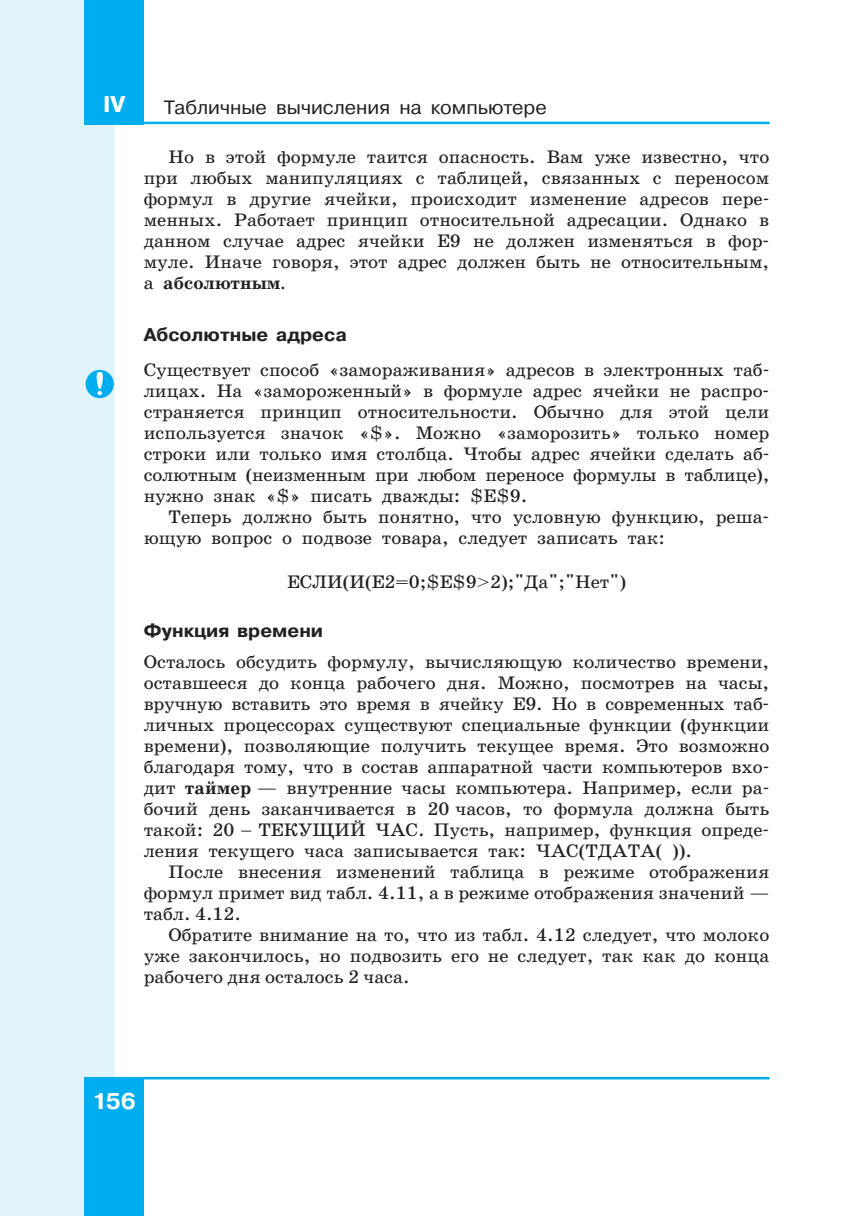
<style>
.page{position:relative;width:844px;height:1216px;background:#fff}
.page>*{position:absolute;margin:0;border:0;box-sizing:border-box;transform-origin:0 0}
.t1{font:700 22.75px "Pragmatica C San Pin";color:#fff}
.t2{font:19.25px "Pragmatica C San Pin";color:#231f20}
.t3{font:18.38px/21px "School Book C San Pin";color:#231f20}
.s1{font-weight:700}
.s2{font-style:italic}
.s3{font-family:"Pragmatica C San Pin";font-weight:700}
</style>
<div class="page">
<div style="left:0;top:0;width:114px;height:1215px;background:#e1f4fc"></div>
<div style="left:84px;top:1077px;width:60px;height:138px;background:#00aeef"></div>
<div style="left:84px;top:0;width:60px;height:124px;background:#00aeef"></div>
<hr style="left:84px;top:122px;width:685px;height:2px;background:#00aeef">
<hr style="left:84px;top:1077px;width:685px;height:2px;background:#00aeef">
<div style="left:86px;top:370px;width:28px;height:28px;background:#00aeef;border-radius:50%"></div>
<svg style="left:97px;top:372px;width:6px;height:23px"></svg>
<p class="t1" style="left:103px;top:96px;width:24px">IV</p>
<p class="t2" style="left:164px;top:100px;width:384px">Табличные вычисления на компьютере</p>
<p class="t3" style="left:144px;top:147px;width:627px;text-align:justify;text-indent:25px">Но в этой формуле таится опасность. Вам уже известно, что при любых манипуляциях с таблицей, связанных с переносом формул в другие ячейки, происходит изменение адресов пере&shy;менных. Работает принцип относительной адресации. Однако в данном случае адрес ячейки Е9 не должен изменяться в фор&shy;муле. Иначе говоря, этот адрес должен быть не относительным, а <span class="s1">абсолютным</span><span class="s2">.</span></p>
<p class="t3" style="left:144px;top:319px;width:627px;line-height:34.5px"><span class="s3">Абсолютные адреса<br></span>Существует способ «замораживания» адресов в электрон ных таб-</p>
<p class="t3" style="left:144px;top:381px;width:627px">лицах. На «замороженный» в формуле адрес ячейки не распро-</p>
<p class="t3" style="left:144px;top:402px;width:627px">страняется принцип относительности. Обычно для этой цели</p>
<p class="t3" style="left:144px;top:423px;width:627px">используется значок «$». Можно «заморозить» толь ко номер</p>
<p class="t3" style="left:144px;top:444px;width:627px">строки или только имя столбца. Чтобы адрес ячейки сделать аб-</p>
<p class="t3" style="left:144px;top:465px;width:627px">солютным (неизменным при любом переносе формулы в таблице),</p>
<p class="t3" style="left:144px;top:486px;width:385px">нужно знак «$» писать дважды: $E$9.</p>
<p class="t3" style="left:168px;top:507px;width:602px">Теперь должно быть понятно, что условную функцию, реша-</p>
<p class="t3" style="left:144px;top:528px;width:523px">ющую вопрос о подвозе товара, следует записать так:</p>
<p class="t3" style="left:287px;top:572px;width:340px">ЕСЛИ(И(Е2=0;$E$9&gt;2);"Да";"Нет")</p>
<p class="t3" style="left:144px;top:616px;width:627px;line-height:31px"><span class="s3">Функция времени<br></span>Осталось обсудить формулу, вычисляющую количество времени,</p>
<p class="t3" style="left:144px;top:673px;width:627px">оставшееся до конца рабочего дня. Можно, посмотрев на часы,</p>
<p class="t3" style="left:144px;top:694px;width:627px">вручную вставить это время в ячейку Е9. Но в современных таб-</p>
<p class="t3" style="left:144px;top:715px;width:627px">личных процессорах существуют спе циаль ные функции (функции</p>
<p class="t3" style="left:144px;top:736px;width:627px">времени), позволяющие получить текущее время. Это возможно</p>
<p class="t3" style="left:144px;top:757px;width:627px">благодаря тому, что в состав аппаратной части компьютеров вхо-</p>
<p class="t3" style="left:144px;top:778px;width:627px">дит <span class="s1">таймер</span> — внутренние часы компьютера. Например, если ра-</p>
<p class="t3" style="left:144px;top:799px;width:627px">бочий день заканчивается в 20 часов, то формула должна быть</p>
<p class="t3" style="left:144px;top:820px;width:626px">такой: 20 – ТЕКУЩИЙ ЧАС. Пусть, например, функция опреде-</p>
<p class="t3" style="left:144px;top:841px;width:549px">ления текущего часа записывается так: ЧАС(ТДАТА( )).</p>
<p class="t3" style="left:168px;top:862px;width:602px">После внесения изменений таблица в режиме отображения</p>
<p class="t3" style="left:144px;top:883px;width:627px">формул примет вид табл. 4.11, а в режиме отображения значений —</p>
<p class="t3" style="left:144px;top:904px;width:99px">табл. 4.12.</p>
<p class="t3" style="left:168px;top:925px;width:602px">Обратите внимание на то, что из табл. 4.12 следует, что молоко</p>
<p class="t3" style="left:144px;top:946px;width:627px">уже закончилось, но подвозить его не следует, так как до конца</p>
<p class="t3" style="left:144px;top:967px;width:267px">рабочего дня осталось 2 часа.</p>
<p class="t1" style="left:92px;top:1093px;width:46px">156</p>
</div>
